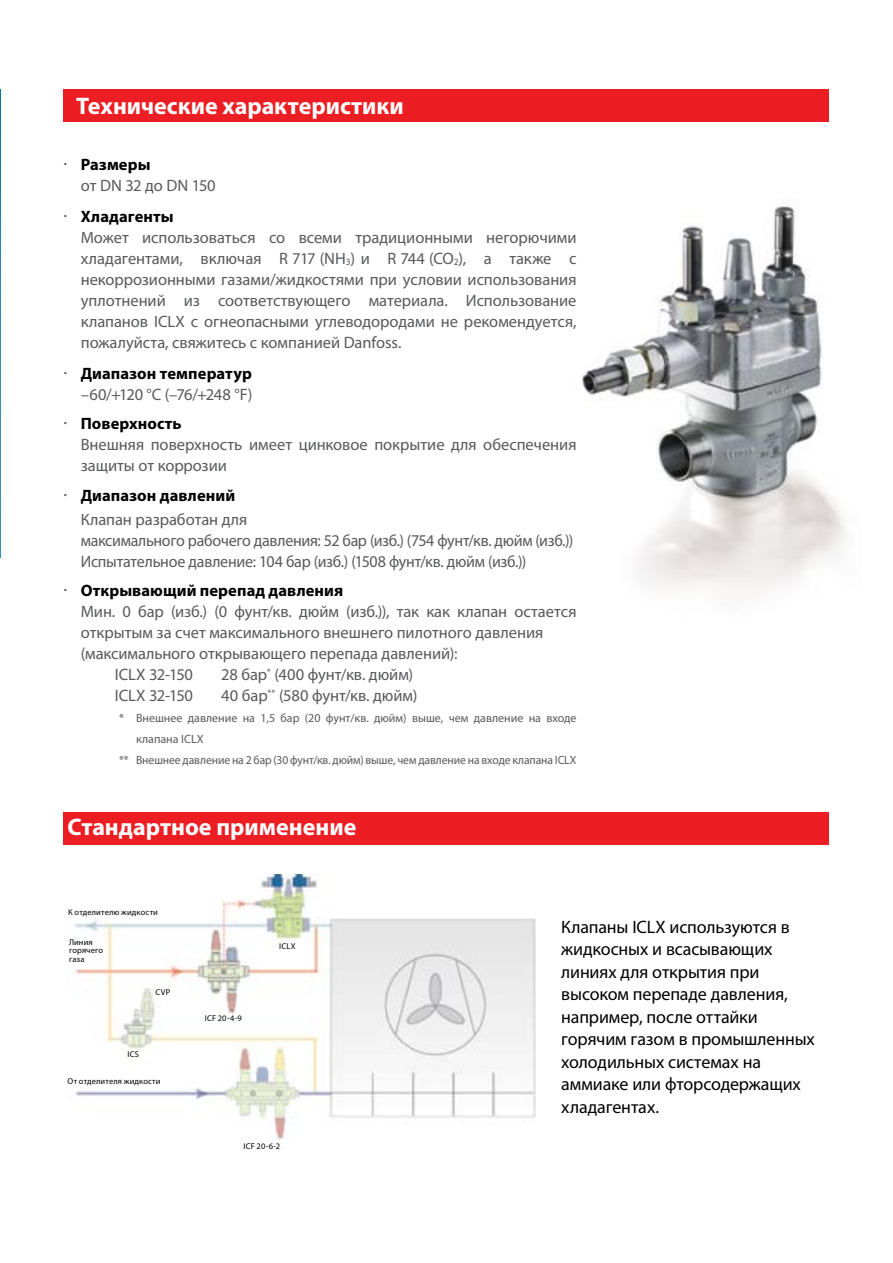
<style>
.page{position:relative;width:893px;height:1263px;background:#fff}
.page>*{position:absolute;margin:0;border:0;box-sizing:border-box;transform-origin:0 0}
.t1{font:700 24px "Myriad Pro";color:#fff}
.t2{font:18px/22.5px "Myriad Pro";letter-spacing:-.005em;color:#000}
.t3{font:16.5px/21px "Myriad Pro";letter-spacing:-.005em;color:#58595b}
.t4{font:16.5px/21px "Myriad Pro";letter-spacing:-.025em;color:#58595b;text-align:right}
.t5{font:700 16.5px "Myriad Pro";letter-spacing:.005em;color:#000}
.t6{font:12px "Myriad Pro";color:#58595b}
.t7{font:8.4px/8.4px "Myriad Pro";letter-spacing:.02em;color:#000}
.s1{font-weight:700;color:#000}
.s2{font-size:9.6px}
</style>
<div class="page">
<img style="left:582px;top:203px;width:265px;height:392px">
<img style="left:74px;top:875px;width:462px;height:265px">
<img style="left:0;top:89px;width:1px;height:469px">
<div style="left:64px;top:812px;width:765px;height:32px;background:#ed1d24"></div>
<div style="left:63px;top:89px;width:766px;height:33px;background:#ed1d24"></div>
<h1 class="t1" style="left:76px;top:91px;width:329px">Технические характеристики</h1>
<p class="t3" style="left:81px;top:153px;width:136px;text-indent:-17px"><sup>•</sup> <span class="s1">Размеры<br></span>от DN 32 до DN 150</p>
<p class="t3" style="left:81px;top:205px;width:497px;text-indent:-17px"><sup>•</sup> <span class="s1">Хладагенты<br></span>Может использоваться со всеми традиционными негорючими хладагентами, включая R 717 (NH<span class="s2">3</span>) и R 744 (CO<span class="s2">2</span>), а также с некоррозионными газами/жидкостями при условии использования уплотнений из соответствующего материала. Использование клапанов ICLX с огнеопасными углеводородами не рекомендуется, пожалуйста, свяжитесь с компанией Danfoss.</p>
<p class="t4" style="left:64px;top:362px;width:190px"><sup>•</sup> <span class="s1">Диапазон температур </span>–60/+120 °C (–76/+248 °F)</p>
<p class="t3" style="left:81px;top:413px;width:497px;text-indent:-17px"><sup>•</sup> <span class="s1">Поверхность<br></span>Внешняя поверхность имеет цинковое покрытие для обеспечения защиты от коррозии</p>
<p class="t3" style="left:81px;top:483px;width:168px;line-height:24px;text-indent:-17px"><sup>•</sup> <span class="s1">Диапазон давлений<br></span>Клапан разработан для</p>
<p class="t3" style="left:81px;top:529px;width:494px">максимального рабочего давления: 52 бар (изб.) (754 фунт/кв. дюйм (изб.))<br>Испытательное давление: 104 бар (изб.) (1508 фунт/кв. дюйм (изб.))</p>
<p class="t5" style="left:64px;top:580px;width:281px"><sup>•</sup> Открывающий перепад давления</p>
<p class="t3" style="left:81px;top:601px;width:497px">Мин. 0 бар (изб.) (0 фунт/кв. дюйм (изб.)), так как клапан остается</p>
<p class="t3" style="left:81px;top:622px;width:464px">открытым за счет максимального внешнего пилотного давления</p>
<p class="t3" style="left:81px;top:643px;width:378px">(максимального открывающего перепада давлений):</p>
<p class="t3" style="left:115px;top:664px;width:80px">ICLX 32-150</p>
<p class="t3" style="left:221px;top:664px;width:193px">28 бар<sup>*</sup> (400 фунт/кв. дюйм)</p>
<p class="t3" style="left:115px;top:685px;width:80px">ICLX 32-150</p>
<p class="t3" style="left:221px;top:685px;width:198px">40 бар<sup>**</sup> (580 фунт/кв. дюйм)</p>
<p class="t6" style="left:119px;top:711px;width:459px">* Внешнее давление на 1,5 бар (20 фунт/кв. дюйм) выше, чем давление на входе</p>
<p class="t6" style="left:136px;top:732px;width:69px">клапана ICLX</p>
<p class="t6" style="left:119px;top:753px;width:459px">** Внешнее давление на 2 бар (30 фунт/кв. дюйм) выше, чем давление на входе клапана ICLX</p>
<h1 class="t1" style="left:68px;top:811px;width:290px">Стандартное применение</h1>
<p class="t7" style="left:68px;top:908px;width:91px">К отделителю жидкости</p>
<p class="t7" style="left:69px;top:938px;width:36px">Линия горячего газа</p>
<p class="t7" style="left:156px;top:988px;width:16px">CVP</p>
<p class="t7" style="left:128px;top:1050px;width:13px">ICS</p>
<p class="t7" style="left:68px;top:1076px;width:94px">От отделителя жидкости</p>
<p class="t7" style="left:205px;top:1014px;width:39px">ICF 20-4-9</p>
<p class="t7" style="left:279px;top:942px;width:18px">ICLX</p>
<p class="t7" style="left:244px;top:1141px;width:38px">ICF 20-6-2</p>
<p class="t2" style="left:561px;top:915px;width:255px">Клапаны ICLX используются в жидкосных и всасывающих линиях для открытия при высоком перепаде давления, например, после оттайки горячим газом в промышленных холодильных системах на аммиаке или фторсодержащих хладагентах.</p>
</div>
